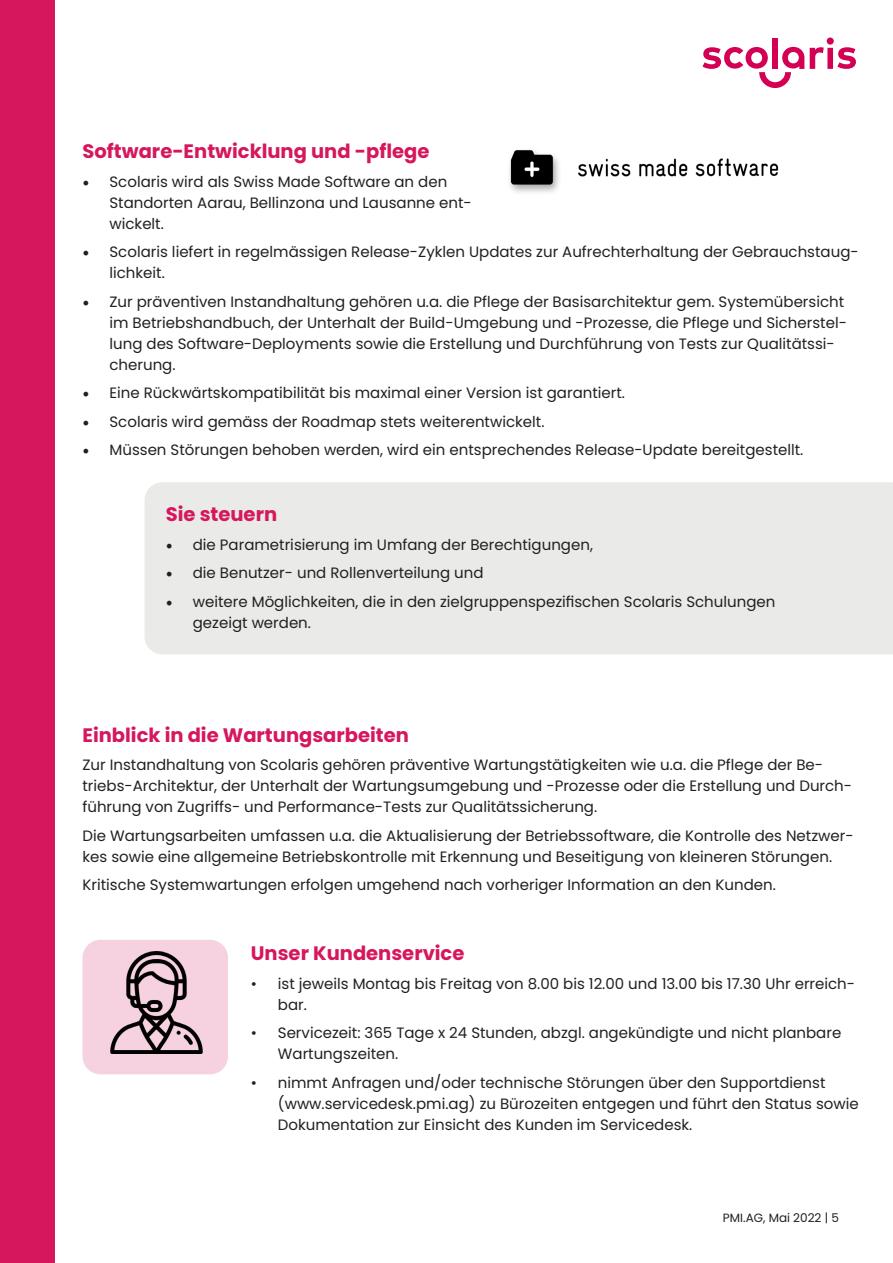
<style>
.page{position:relative;width:893px;height:1263px;background:#fff}
.page>*{position:absolute;margin:0;border:0;box-sizing:border-box;transform-origin:0 0}
.t1{font:700 19.5px "Poppins";color:#d6175d}
.Absatzformat_2{font:15px/21px "Poppins";color:#231f20}
.t2{font:12px "Poppins";color:#231f20}
.s1{font-family:"Minion Pro";font-size:18px}
</style>
<div class="page">
<svg style="left:810px;top:38px;width:46px;height:31px"></svg>
<div style="left:772px;top:38px;width:6px;height:31px;background:#d40054"></div>
<svg style="left:702px;top:47px;width:102px;height:41px"></svg>
<div style="left:0;top:0;width:54px;height:1263px;background:#d6175d"></div>
<div style="left:82px;top:940px;width:146px;height:134px;background:#f6d1df;border-radius:18px"></div>
<img style="left:110px;top:952px;width:93px;height:102px">
<img style="left:509px;top:150px;width:269px;height:43px">
<div style="left:145px;top:482px;width:748px;height:172px;background:#eaebe8"></div>
<p class="t1" style="left:82px;top:140px;width:348px">Software-Entwicklung und -pflege</p>
<p class="Absatzformat_2" style="left:110px;top:171px;width:364px;text-indent:-27px"><span class="s1">•</span> Scolaris wird als Swiss Made Software an den<br>Standorten Aarau, Bellinzona und Lausanne ent&shy;wickelt.</p>
<p class="Absatzformat_2" style="left:110px;top:242px;width:751px;text-indent:-27px"><span class="s1">•</span> Scolaris liefert in regelmässigen Release-Zyklen Updates zur Aufrechterhaltung der Gebrauchstaug&shy;lichkeit.</p>
<p class="Absatzformat_2" style="left:110px;top:291px;width:739px;text-indent:-27px"><span class="s1">•</span> Zur präventiven Instandhaltung gehören u.a. die Pflege der Basisarchitektur gem. Systemübersicht im Betriebshandbuch, der Unterhalt der Build-Umgebung und -Prozesse, die Pflege und Sicherstel&shy;lung des Software-Deployments sowie die Erstellung und Durchführung von Tests zur Qualitätssi&shy;cherung.</p>
<p class="Absatzformat_2" style="left:82px;top:383px;width:544px"><span class="s1">•</span> Eine Rückwärtskompatibilität bis maximal einer Version ist garantiert.</p>
<p class="Absatzformat_2" style="left:82px;top:411px;width:463px"><span class="s1">•</span> Scolaris wird gemäss der Roadmap stets weiterentwickelt.</p>
<p class="Absatzformat_2" style="left:82px;top:440px;width:722px"><span class="s1">•</span> Müssen Störungen behoben werden, wird ein entsprechendes Release-Update bereitgestellt.</p>
<p class="t1" style="left:166px;top:503px;width:113px">Sie steuern</p>
<p class="Absatzformat_2" style="left:166px;top:534px;width:429px"><span class="s1">•</span> die Parametrisierung im Umfang der Berechtigungen,</p>
<p class="Absatzformat_2" style="left:166px;top:563px;width:319px"><span class="s1">•</span> die Benutzer- und Rollenverteilung und</p>
<p class="Absatzformat_2" style="left:193px;top:591px;width:584px;text-indent:-27px"><span class="s1">•</span> weitere Möglichkeiten, die in den zielgruppenspezifischen Scolaris Schulungen gezeigt werden.</p>
<p class="t1" style="left:82px;top:724px;width:328px">Einblick in die Wartungsarbeiten</p>
<p class="Absatzformat_2" style="left:82px;top:755px;width:771px">Zur Instandhaltung von Scolaris gehören präventive Wartungstätigkeiten wie u.a. die Pflege der Be&shy;triebs-Architektur, der Unterhalt der Wartungsumgebung und -Prozesse oder die Erstellung und Durch&shy;führung von Zugriffs- und Performance-Tests zur Qualitätssicherung.</p>
<p class="Absatzformat_2" style="left:82px;top:825px;width:773px">Die Wartungsarbeiten umfassen u.a. die Aktualisierung der Betriebssoftware, die Kontrolle des Netzwer&shy;kes sowie eine allgemeine Betriebskontrolle mit Erkennung und Beseitigung von kleineren Störungen.</p>
<p class="Absatzformat_2" style="left:82px;top:875px;width:695px">Kritische Systemwartungen erfolgen umgehend nach vorheriger Information an den Kunden.</p>
<p class="t1" style="left:251px;top:942px;width:215px">Unser Kundenservice</p>
<p class="Absatzformat_2" style="left:278px;top:973px;width:579px;text-indent:-27px">• ist jeweils Montag bis Freitag von 8.00 bis 12.00 und 13.00 bis 17.30 Uhr erreich&shy;bar.</p>
<p class="Absatzformat_2" style="left:278px;top:1022px;width:565px;text-indent:-27px">• Servicezeit: 365 Tage x 24 Stunden, abzgl. angekündigte und nicht planbare<br>Wartungszeiten.</p>
<p class="Absatzformat_2" style="left:278px;top:1072px;width:582px;text-indent:-27px">• nimmt Anfragen und/oder technische Störungen über den Supportdienst (www.servicedesk.pmi.ag) zu Bürozeiten entgegen und führt den Status sowie<br>Dokumentation zur Einsicht des Kunden im Servicedesk.</p>
<p class="t2" style="left:723px;top:1210px;width:118px">PMI.AG, Mai 2022 | 5</p>
</div>
